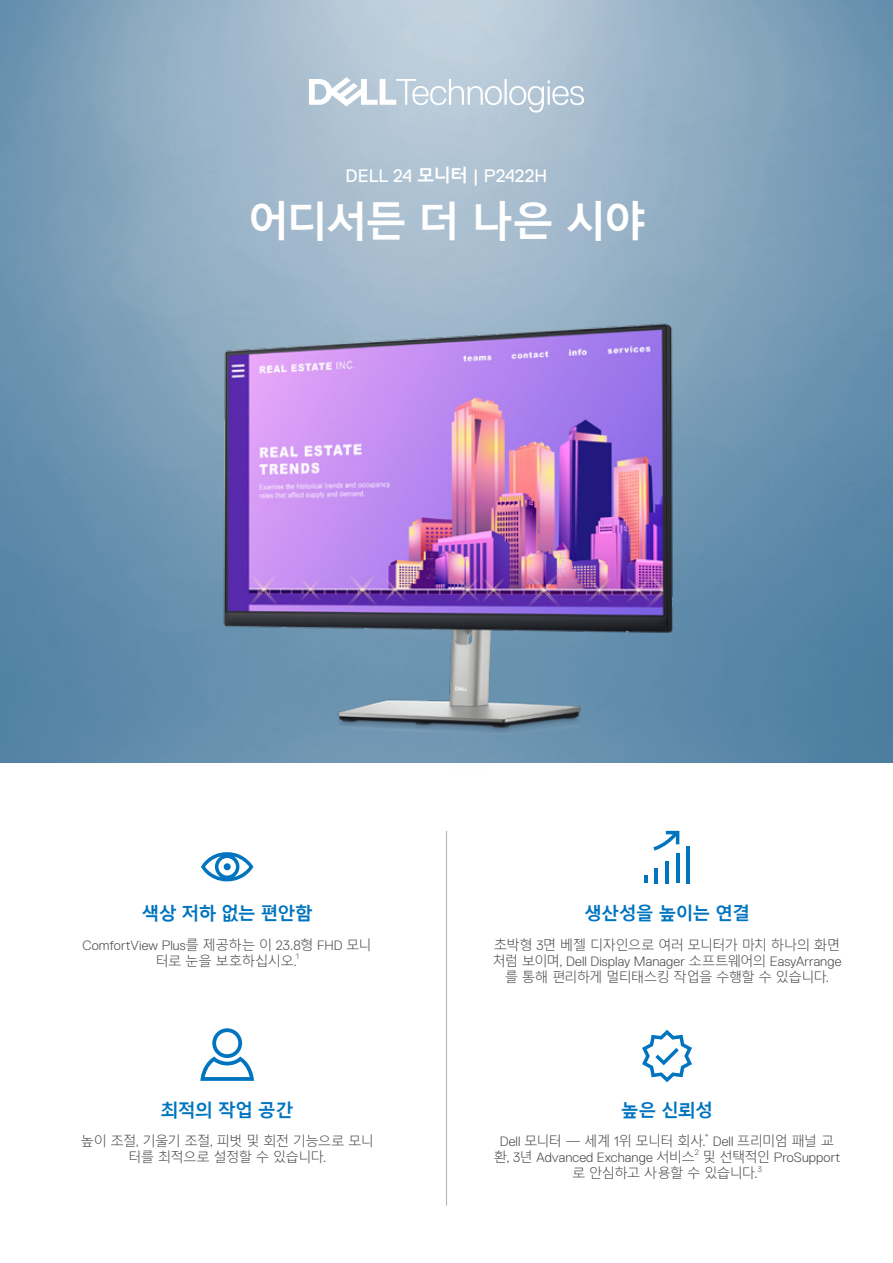
<style>
.page{position:relative;width:893px;height:1263px;background:#fff}
.page>*{position:absolute;margin:0;border:0;box-sizing:border-box;transform-origin:0 0}
.t1{font:700 42px "Malgun Gothic";letter-spacing:-.065em;color:#fff}
.t2{font:700 18px "Malgun Gothic";letter-spacing:-.045em;color:#0074bf}
.t3{font:18px "Dell Replica";letter-spacing:-.005em;color:#fff}
.t4{font:300 13.5px/16.2px "Malgun Gothic";letter-spacing:-.06em;color:#4c4948;text-align:center}
.t5{font:300 13.5px "Dell Replica";letter-spacing:.005em;color:#4c4948}
.t6{font:300 13.5px "Malgun Gothic";letter-spacing:-.08em;color:#4c4948}
.t7{font:300 7.8px "Dell Replica";color:#4c4948}
.s1{font-family:"Malgun Gothic";font-weight:700}
.s2{font-family:"Malgun Gothic"}
.s3{font-family:"Dell Replica"}
</style>
<div class="page">
<img style="left:0;top:0;width:893px;height:763px">
<img style="left:150px;top:212px;width:592px;height:551px">
<svg style="left:309px;top:77px;width:275px;height:36px"></svg>
<hr style="left:446px;top:831px;width:1px;height:375px;background:#b5b6b6">
<svg style="left:642px;top:1030px;width:50px;height:52px"></svg>
<hr style="left:686px;top:846px;width:4px;height:37px;background:#0074bf">
<hr style="left:676px;top:853px;width:3px;height:30px;background:#0074bf">
<hr style="left:665px;top:861px;width:4px;height:22px;background:#0074bf">
<hr style="left:655px;top:868px;width:3px;height:15px;background:#0074bf">
<svg style="left:644px;top:875px;width:4px;height:8px"></svg>
<svg style="left:653px;top:831px;width:26px;height:20px"></svg>
<svg style="left:200px;top:1028px;width:54px;height:53px"></svg>
<svg style="left:201px;top:852px;width:52px;height:29px"></svg>
<h2 class="t3" style="left:346px;top:166px;width:203px">DELL 24 <span class="s1">모니터</span> | P2422H</h2>
<h1 class="t1" style="left:248px;top:197px;width:399px">어디서든 더 나은 시야</h1>
<h2 class="t2" style="left:142px;top:902px;width:173px">색상 저하 없는 편안함</h2>
<p class="t5" style="left:83px;top:937px;width:291px">ComfortView Plus<span class="s2">를 제공하는 이</span> 23.8<span class="s2">형</span> FHD <span class="s2">모니</span></p>
<p class="t4" style="left:156px;top:953px;width:143px">터로 눈을 보호하십시오<span class="s3">.</span></p>
<p class="t7" style="left:296px;top:952px;width:4px">1</p>
<h2 class="t2" style="left:584px;top:902px;width:167px">생산성을 높이는 연결</h2>
<p class="t4" style="left:494px;top:937px;width:348px">초박형 <span class="s3">3</span>면 베젤 디자인으로 여러 모니터가 마치 하나의 화면</p>
<p class="t5" style="left:493px;top:954px;width:350px"><span class="s2">처럼 보이며</span>, Dell Display Manager <span class="s2">소프트웨어의</span> EasyArrange</p>
<p class="t4" style="left:505px;top:969px;width:326px">를 통해 편리하게 멀티태스킹 작업을 수행할 수 있습니다<span class="s3">.</span></p>
<h2 class="t2" style="left:161px;top:1099px;width:134px">최적의 작업 공간</h2>
<h2 class="t2" style="left:621px;top:1099px;width:94px">높은 신뢰성</h2>
<p class="t4" style="left:80px;top:1133px;width:295px">높이 조절<span class="s3">,</span> 기울기 조절<span class="s3">,</span> 피벗 및 회전 기능으로 모니 터를 최적으로 설정할 수 있습니다<span class="s3">.</span></p>
<p class="t6" style="left:500px;top:1133px;width:207px"><span class="s3">Dell</span> 모니터 <span class="s3">—</span> 세계 <span class="s3">1</span>위 모니터 회사<span class="s3">.</span></p>
<p class="t7" style="left:704px;top:1132px;width:6px">*</p>
<p class="t4" style="left:713px;top:1133px;width:123px"><span class="s3">Dell</span> 프리미엄 패널 교</p>
<p class="t5" style="left:494px;top:1150px;width:203px"><span class="s2">환</span>, 3<span class="s2">년</span> Advanced Exchange <span class="s2">서비스</span></p>
<p class="t7" style="left:695px;top:1148px;width:6px">2</p>
<p class="t5" style="left:703px;top:1150px;width:139px"><span class="s2">및 선택적인</span> ProSupport</p>
<p class="t4" style="left:572px;top:1165px;width:187px">로 안심하고 사용할 수 있습니다<span class="s3">.</span></p>
<p class="t7" style="left:758px;top:1164px;width:6px">3</p>
</div>
